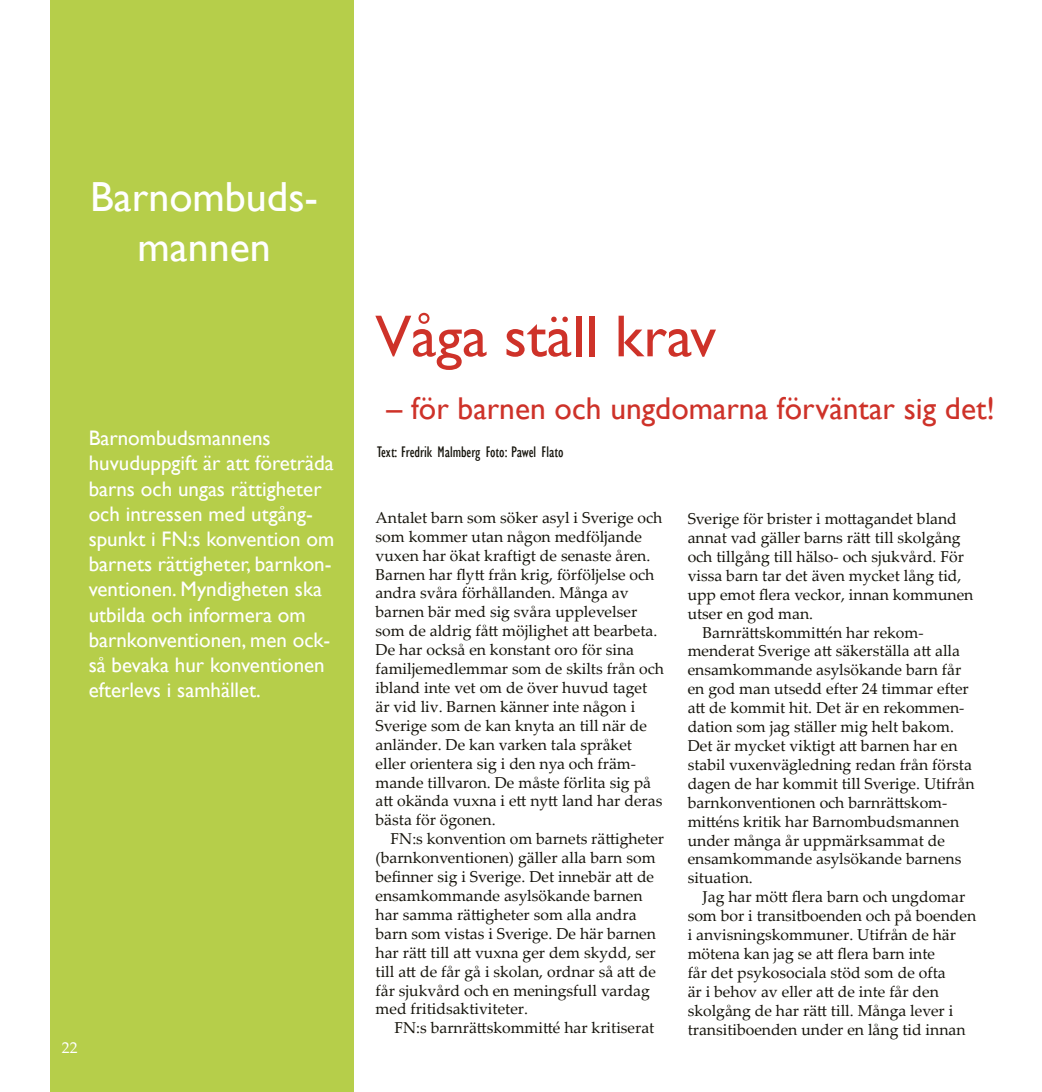
<style>
.page{position:relative;width:1042px;height:1092px;background:#fff}
.page>*{position:absolute;margin:0;border:0;box-sizing:border-box;transform-origin:0 0}
.t1{font:59.5px "Gill Sans";color:#ce3229}
.t2{font:42px/50.4px "Gill Sans";color:#fff;text-align:center}
.t3{font:31.5px "Gill Sans";color:#ce3229}
.t4{font:21px/25.2px "Gill Sans";color:#fff}
.t5{font:15.75px/18.9px "Palatino Linotype";color:#15130b}
.t6{font:condensed 15.75px "Gill Sans";color:#15130b}
.t7{font:15.75px "Palatino Linotype";color:#fff}
</style>
<div class="page">
<div style="left:51px;top:0;width:303px;height:1091px;background:#b6ce4a"></div>
<h2 class="t2" style="left:90px;top:172px;width:229px">Barnombuds&shy;mannen</h2>
<p class="t4" style="left:89px;top:426px;width:247px">Barnombudsmannens huvuduppgift är att företräda barns och ungas rättigheter och intressen med utgång&shy;spunkt i FN:s konvention om barnets rättigheter, barnkon&shy;ventionen. Myndigheten ska utbilda och informera om barnkonventionen, men ock&shy;så bevaka hur konventionen efterlevs i samhället.</p>
<p class="t7" style="left:62px;top:1036px;width:17px">22</p>
<p class="t7" style="left:70px;top:1038px;width:9px">0</p>
<h1 class="t1" style="left:375px;top:301px;width:342px">Våga ställ krav</h1>
<h3 class="t3" style="left:386px;top:390px;width:610px">– för barnen och ungdomarna förväntar sig det!</h3>
<p class="t6" style="left:377px;top:443px;width:188px">Text: Fredrik Malmberg Foto: Pawel Flato</p>
<p class="t5" style="left:376px;top:507px;width:290px">Antalet barn som söker asyl i Sverige och som kommer utan någon medföljande vuxen har ökat kraftigt de senaste åren.<br>Barnen har flytt från krig, förföljelse och andra svåra förhållanden. Många av barnen bär med sig svåra upplevelser som de aldrig fått möjlighet att bearbeta.<br>De har också en konstant oro för sina familjemedlemmar som de skilts från och ibland inte vet om de över huvud taget är vid liv. Barnen känner inte någon i Sverige som de kan knyta an till när de anländer. De kan varken tala språket eller orientera sig i den nya och främ&shy;mande tillvaron. De måste förlita sig på att okända vuxna i ett nytt land har deras bästa för ögonen.</p>
<p class="t5" style="left:376px;top:828px;width:290px;text-indent:15px">FN:s konvention om barnets rättigheter (barnkonventionen) gäller alla barn som befinner sig i Sverige. Det innebär att de ensamkommande asylsökande barnen har samma rättigheter som alla andra barn som vistas i Sverige. De här barnen har rätt till att vuxna ger dem skydd, ser till att de får gå i skolan, ordnar så att de får sjukvård och en meningsfull vardag med fritidsaktiviteter.</p>
<p class="t5" style="left:394px;top:1017px;width:261px">FN:s barnrättskommitté har kritiserat</p>
<p class="t5" style="left:687px;top:508px;width:271px">Sverige för brister i mottagandet bland</p>
<p class="t5" style="left:687px;top:527px;width:274px">annat vad gäller barns rätt till skolgång</p>
<p class="t5" style="left:687px;top:546px;width:278px">och tillgång till hälso- och sjukvård. För</p>
<p class="t5" style="left:687px;top:565px;width:275px">vissa barn tar det även mycket lång tid,</p>
<p class="t5" style="left:687px;top:584px;width:287px">upp emot flera veckor, innan kommunen</p>
<p class="t5" style="left:687px;top:603px;width:127px">utser en god man.</p>
<p class="t5" style="left:702px;top:622px;width:223px">Barnrättskommittén har rekom-</p>
<p class="t5" style="left:688px;top:641px;width:274px">menderat Sverige att säkerställa att alla</p>
<p class="t5" style="left:688px;top:660px;width:275px">ensamkommande asylsökande barn får</p>
<p class="t5" style="left:688px;top:678px;width:283px">en god man utsedd efter 24 timmar efter</p>
<p class="t5" style="left:688px;top:697px;width:278px">att de kommit hit. Det är en rekommen-</p>
<p class="t5" style="left:688px;top:716px;width:268px">dation som jag ställer mig helt bakom.</p>
<p class="t5" style="left:688px;top:735px;width:271px">Det är mycket viktigt att barnen har en</p>
<p class="t5" style="left:688px;top:754px;width:286px">stabil vuxenvägledning redan från första</p>
<p class="t5" style="left:688px;top:773px;width:288px">dagen de har kommit till Sverige. Utifrån</p>
<p class="t5" style="left:688px;top:792px;width:261px">barnkonventionen och barnrättskom-</p>
<p class="t5" style="left:688px;top:811px;width:273px">mitténs kritik har Barnombudsmannen</p>
<p class="t5" style="left:688px;top:830px;width:259px">under många år uppmärksammat de</p>
<p class="t5" style="left:688px;top:849px;width:275px">ensamkommande asylsökande barnens</p>
<p class="t5" style="left:688px;top:867px;width:67px">situation.</p>
<p class="t5" style="left:702px;top:886px;width:264px">Jag har mött flera barn och ungdomar</p>
<p class="t5" style="left:688px;top:905px;width:290px">som bor i transitboenden och på boenden</p>
<p class="t5" style="left:688px;top:924px;width:270px">i anvisningskommuner. Utifrån de här</p>
<p class="t5" style="left:688px;top:943px;width:249px">mötena kan jag se att flera barn inte</p>
<p class="t5" style="left:688px;top:962px;width:259px">får det psykosociala stöd som de ofta</p>
<p class="t5" style="left:688px;top:981px;width:253px">är i behov av eller att de inte får den</p>
<p class="t5" style="left:688px;top:1000px;width:267px">skolgång de har rätt till. Många lever i</p>
<p class="t5" style="left:688px;top:1019px;width:279px">transitiboenden under en lång tid innan</p>
</div>
